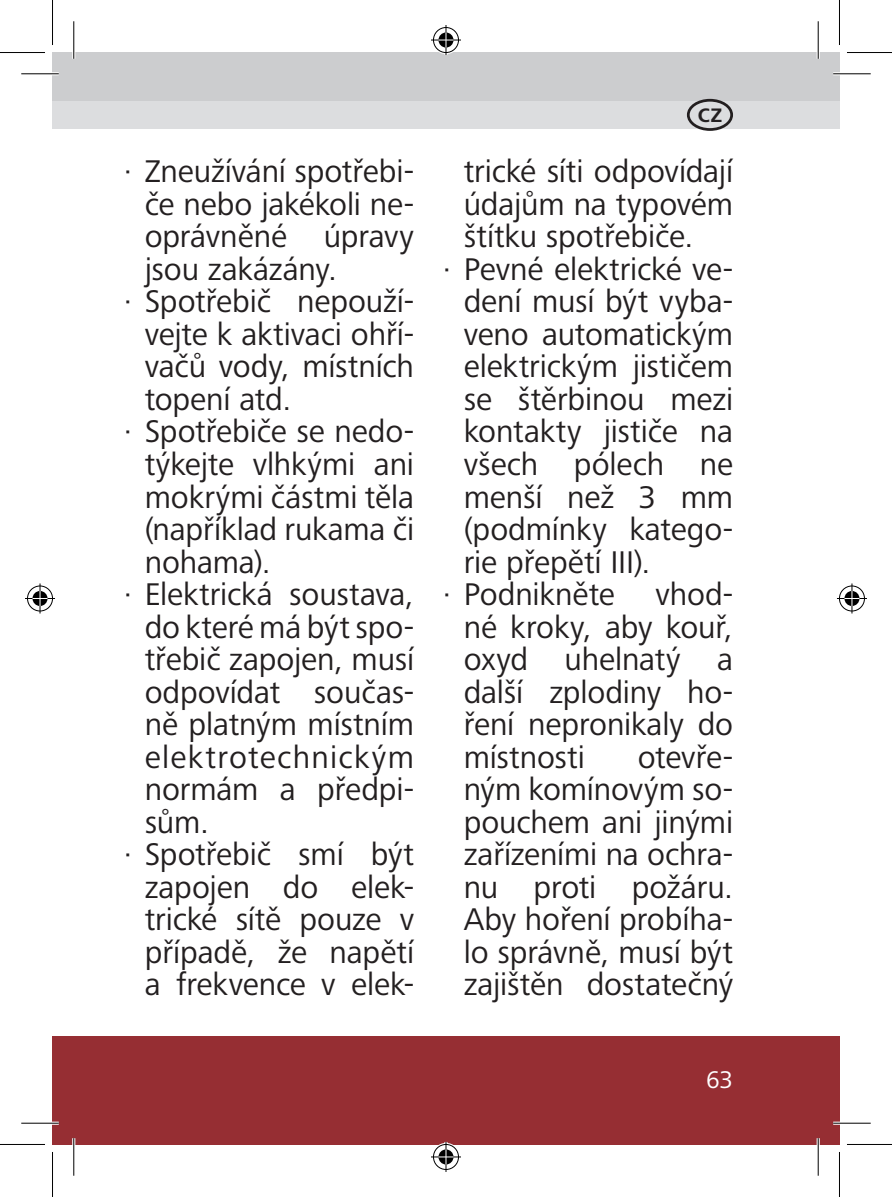
<style>
.page{position:relative;width:892px;height:1197px;background:#fff}
.page>*{position:absolute;margin:0;border:0;box-sizing:border-box;transform-origin:0 0}
.t1{font:32.5px/32.5px "Frutiger Next LTW1 G";letter-spacing:-.005em;color:#231f20;text-align:justify}
.t2{font:32.5px "Frutiger Next LTW1 G";letter-spacing:.04em;color:#231f20}
.t3{font:25px "Frutiger Next LTW1 G";color:#fff}
.t4{font:700 20.25px "Frutiger Next LTW1 G";color:#231f20}
</style>
<div class="page">
<div style="left:74px;top:1036px;width:765px;height:108px;background:#962e33"></div>
<div style="left:52px;top:1036px;width:22px;height:108px;background:#962e33"></div>
<div style="left:74px;top:52px;width:765px;height:49px;background:#cccdcf"></div>
<div style="left:74px;top:101px;width:765px;height:28px;background:#dcdddf"></div>
<div style="left:52px;top:52px;width:22px;height:49px;background:#cccdcf"></div>
<div style="left:52px;top:101px;width:22px;height:28px;background:#dcdddf"></div>
<div style="left:687px;top:99px;width:46px;height:32px;border:3px solid #231f20;border-radius:50%"></div>
<hr style="left:21px;top:72px;width:38px;height:3px;background:#fff">
<hr style="left:833px;top:72px;width:37px;height:3px;background:#fff">
<hr style="left:21px;top:1121px;width:38px;height:3px;background:#fff">
<hr style="left:833px;top:1121px;width:37px;height:3px;background:#fff">
<hr style="left:72px;top:21px;width:3px;height:38px;background:#fff">
<hr style="left:72px;top:1138px;width:3px;height:37px;background:#fff">
<hr style="left:816px;top:21px;width:3px;height:38px;background:#fff">
<hr style="left:816px;top:1138px;width:3px;height:37px;background:#fff">
<hr style="left:21px;top:73px;width:38px;height:1px;background:#000">
<hr style="left:833px;top:73px;width:37px;height:1px;background:#000">
<hr style="left:21px;top:1122px;width:38px;height:1px;background:#000">
<hr style="left:833px;top:1122px;width:37px;height:1px;background:#000">
<hr style="left:73px;top:21px;width:1px;height:38px;background:#000">
<hr style="left:73px;top:1138px;width:1px;height:37px;background:#000">
<hr style="left:817px;top:21px;width:1px;height:38px;background:#000">
<hr style="left:817px;top:1138px;width:1px;height:37px;background:#000">
<hr style="left:0;top:52px;width:45px;height:1px;background:#000">
<hr style="left:847px;top:52px;width:45px;height:1px;background:#000">
<hr style="left:0;top:1143px;width:45px;height:1px;background:#000">
<hr style="left:847px;top:1143px;width:45px;height:1px;background:#000">
<hr style="left:52px;top:0;width:1px;height:45px;background:#000">
<hr style="left:52px;top:1151px;width:1px;height:45px;background:#000">
<hr style="left:839px;top:0;width:1px;height:45px;background:#000">
<hr style="left:839px;top:1151px;width:1px;height:45px;background:#000">
<div style="left:432px;top:26px;width:28px;height:28px;border:3px solid #fff;border-radius:50%"></div>
<svg style="left:431px;top:38px;width:30px;height:4px"></svg>
<hr style="left:444px;top:25px;width:3px;height:30px;background:#fff">
<div style="left:437px;top:31px;width:18px;height:18px;border:3px solid #fff;border-radius:50%"></div>
<div style="left:433px;top:27px;width:26px;height:26px;border:1px solid #000;border-radius:50%"></div>
<hr style="left:431px;top:40px;width:30px;height:1px;background:#000">
<hr style="left:445px;top:25px;width:1px;height:30px;background:#000">
<svg style="left:438px;top:33px;width:15px;height:15px"></svg>
<div style="left:432px;top:1142px;width:28px;height:28px;border:3px solid #fff;border-radius:50%"></div>
<hr style="left:431px;top:1155px;width:30px;height:3px;background:#fff">
<hr style="left:444px;top:1141px;width:3px;height:30px;background:#fff">
<div style="left:437px;top:1147px;width:18px;height:18px;border:3px solid #fff;border-radius:50%"></div>
<div style="left:433px;top:1144px;width:26px;height:25px;border:1px solid #000;border-radius:50%"></div>
<hr style="left:431px;top:1156px;width:30px;height:1px;background:#000">
<hr style="left:445px;top:1141px;width:1px;height:30px;background:#000">
<svg style="left:438px;top:1149px;width:15px;height:15px"></svg>
<div style="left:26px;top:584px;width:28px;height:28px;border:3px solid #fff;border-radius:50%"></div>
<hr style="left:25px;top:597px;width:30px;height:3px;background:#fff">
<svg style="left:38px;top:583px;width:4px;height:30px"></svg>
<div style="left:31px;top:589px;width:18px;height:18px;border:3px solid #fff;border-radius:50%"></div>
<div style="left:27px;top:585px;width:26px;height:26px;border:1px solid #000;border-radius:50%"></div>
<hr style="left:25px;top:598px;width:30px;height:1px;background:#000">
<hr style="left:40px;top:583px;width:1px;height:30px;background:#000">
<svg style="left:33px;top:591px;width:15px;height:15px"></svg>
<div style="left:838px;top:584px;width:28px;height:28px;border:3px solid #fff;border-radius:50%"></div>
<hr style="left:837px;top:597px;width:30px;height:3px;background:#fff">
<hr style="left:850px;top:583px;width:3px;height:30px;background:#fff">
<div style="left:843px;top:589px;width:18px;height:18px;border:3px solid #fff;border-radius:50%"></div>
<div style="left:839px;top:585px;width:25px;height:26px;border:1px solid #000;border-radius:50%"></div>
<hr style="left:837px;top:598px;width:30px;height:1px;background:#000">
<hr style="left:851px;top:583px;width:1px;height:30px;background:#000">
<svg style="left:844px;top:591px;width:15px;height:15px"></svg>
<p class="t1" style="left:123px;top:156px;width:292px">· Zneužívání spotřebi-</p>
<p class="t1" style="left:145px;top:189px;width:271px">če nebo jakékoli ne-</p>
<p class="t1" style="left:145px;top:221px;width:271px">oprávněné úpravy</p>
<p class="t1" style="left:145px;top:254px;width:194px">jsou zakázány.</p>
<p class="t1" style="left:123px;top:286px;width:292px">· Spotřebič nepouží-</p>
<p class="t1" style="left:145px;top:319px;width:271px">vejte k aktivaci ohří-</p>
<p class="t1" style="left:145px;top:351px;width:271px">vačů vody, místních</p>
<p class="t1" style="left:145px;top:384px;width:148px">topení atd.</p>
<p class="t1" style="left:123px;top:416px;width:292px">· Spotřebiče se nedo-</p>
<p class="t1" style="left:145px;top:449px;width:271px">týkejte vlhkými ani</p>
<p class="t1" style="left:145px;top:481px;width:271px">mokrými částmi těla</p>
<p class="t1" style="left:145px;top:514px;width:271px">(například rukama či</p>
<p class="t1" style="left:145px;top:546px;width:127px">nohama).</p>
<p class="t1" style="left:123px;top:579px;width:292px">· Elektrická soustava,</p>
<p class="t1" style="left:145px;top:611px;width:271px">do které má být spo-</p>
<p class="t1" style="left:145px;top:644px;width:271px">třebič zapojen, musí</p>
<p class="t1" style="left:145px;top:676px;width:271px">odpovídat součas-</p>
<p class="t1" style="left:145px;top:709px;width:271px">ně platným místním</p>
<p class="t2" style="left:145px;top:738px;width:271px">elektrotechnickým</p>
<p class="t1" style="left:145px;top:774px;width:271px">normám a předpi-</p>
<p class="t1" style="left:145px;top:806px;width:66px">sům.</p>
<p class="t1" style="left:123px;top:839px;width:292px">· Spotřebič smí být</p>
<p class="t1" style="left:145px;top:871px;width:271px">zapojen do elek-</p>
<p class="t1" style="left:145px;top:904px;width:271px">trické sítě pouze v</p>
<p class="t1" style="left:145px;top:936px;width:271px">případě, že napětí</p>
<p class="t1" style="left:145px;top:969px;width:271px">a frekvence v elek-</p>
<p class="t4" style="left:698px;top:104px;width:26px">CZ</p>
<p class="t1" style="left:464px;top:156px;width:271px">trické síti odpovídají</p>
<p class="t1" style="left:464px;top:189px;width:271px">údajům na typovém</p>
<p class="t1" style="left:464px;top:221px;width:231px">štítku spotřebiče.</p>
<p class="t1" style="left:442px;top:254px;width:292px">· Pevné elektrické ve-</p>
<p class="t1" style="left:464px;top:286px;width:271px">dení musí být vyba-</p>
<p class="t1" style="left:464px;top:319px;width:271px">veno automatickým</p>
<p class="t1" style="left:464px;top:351px;width:271px">elektrickým jističem</p>
<p class="t1" style="left:464px;top:384px;width:271px">se štěrbinou mezi</p>
<p class="t1" style="left:464px;top:416px;width:271px">kontakty jističe na</p>
<p class="t1" style="left:464px;top:449px;width:271px">všech pólech ne</p>
<p class="t1" style="left:464px;top:481px;width:271px">menší než 3 mm</p>
<p class="t1" style="left:464px;top:514px;width:271px">(podmínky katego-</p>
<p class="t1" style="left:464px;top:546px;width:188px">rie přepětí III).</p>
<p class="t1" style="left:442px;top:579px;width:292px">· Podnikněte vhod-</p>
<p class="t1" style="left:464px;top:611px;width:271px">né kroky, aby kouř,</p>
<p class="t1" style="left:464px;top:644px;width:271px">oxyd uhelnatý a</p>
<p class="t1" style="left:464px;top:676px;width:271px">další zplodiny ho-</p>
<p class="t1" style="left:464px;top:709px;width:271px">ření nepronikaly do</p>
<p class="t1" style="left:464px;top:741px;width:123px">místnosti</p>
<p class="t1" style="left:464px;top:741px;width:271px;text-indent:174px">otevře&shy;ným komínovým so&shy;pouchem ani jinými zařízeními na ochra&shy;nu proti požáru.<br>Aby hoření probíha&shy;lo správně, musí být zajištěn dostatečný</p>
<p class="t3" style="left:706px;top:1065px;width:29px">63</p>
</div>
